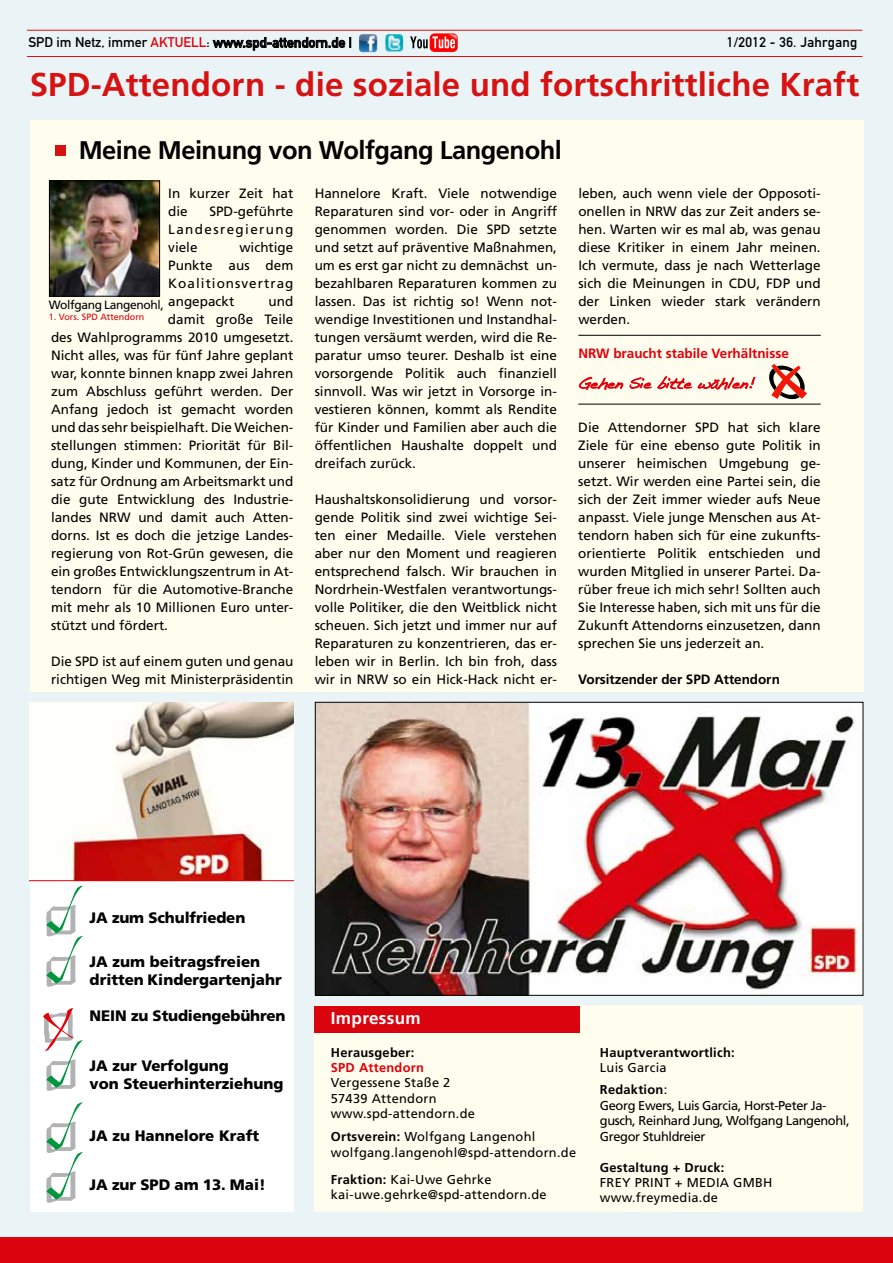
<style>
.page{position:relative;width:893px;height:1263px;background:#eaf4f6}
.page>*{position:absolute;margin:0;border:0;box-sizing:border-box;transform-origin:0 0}
.t1{font:700 33px "Frutiger";letter-spacing:.005em;color:#d71212}
.t2{font:700 25.5px "Frutiger";letter-spacing:-.02em;color:#000}
.t3{font:700 17.1px "Frutiger";letter-spacing:.02em;color:#fff}
.t4{font:900 15.15px/18px "Frutiger";color:#000}
.t5{font:15px "Handwriting Dakota";color:#e3000b}
.t6{font:13.8px "DIN Mittelschrift LT Alternate";color:#000}
.t7{font:13.8px "DIN Mittelschrift LT Alternate";letter-spacing:.02em;color:#000}
.t8{font:13.5px/18px "Frutiger";color:#000;text-align:justify}
.t9{font:700 13.5px "Frutiger";color:#e3000b}
.t10{font:700 13.5px "Frutiger";letter-spacing:-.005em;color:#000}
.t11{font:12.9px/15.5px "Frutiger";letter-spacing:.02em;color:#000}
.t12{font:12.9px/15.5px "Frutiger";letter-spacing:-.03em;color:#000}
.t13{font:700 12.9px "Frutiger";letter-spacing:.02em;color:#000}
.t14{font:700 12.9px "Frutiger";letter-spacing:.02em;color:#e3000b}
.t15{font:12.15px "Frutiger";letter-spacing:-.03em;color:#000}
.t16{font:9.15px "Frutiger";color:#e3000b}
.s1{color:#e3000b}
.s2{font-weight:700}
</style>
<div class="page">
<div style="left:315px;top:1006px;width:548px;height:206px;background:#fffded"></div>
<div style="left:315px;top:1006px;width:265px;height:26px;background:#da040e"></div>
<hr style="left:27px;top:30px;width:835px;height:1px;background:#d71212">
<svg style="left:213px;top:37px;width:138px;height:14px"></svg>
<hr style="left:27px;top:56px;width:835px;height:1px;background:#d71212">
<div style="left:0;top:1237px;width:893px;height:26px;background:#da040e"></div>
<div style="left:30px;top:120px;width:833px;height:571px;background:#fffded"></div>
<svg style="left:579px;top:376px;width:177px;height:14px"></svg>
<div style="left:56px;top:145px;width:10px;height:11px;background:#d71212"></div>
<img style="left:51px;top:183px;width:107px;height:111px">
<div style="left:49px;top:181px;width:111px;height:115px;border:1px solid #000"></div>
<hr style="left:578px;top:404px;width:243px;height:1px;background:#000">
<hr style="left:578px;top:335px;width:243px;height:1px;background:#000">
<div style="left:30px;top:702px;width:263px;height:510px;background:#fff"></div>
<svg style="left:30px;top:702px;width:263px;height:179px"></svg>
<svg style="left:46px;top:885px;width:37px;height:102px"></svg>
<svg style="left:46px;top:1102px;width:37px;height:101px"></svg>
<svg style="left:43px;top:1008px;width:40px;height:83px"></svg>
<img style="left:359px;top:34px;width:11px;height:18px">
<img style="left:385px;top:34px;width:13px;height:17px">
<div style="left:430px;top:33px;width:28px;height:19px;background:linear-gradient(to right,#f00,#f00);border-radius:5px"></div>
<svg style="left:410px;top:34px;width:47px;height:14px"></svg>
<svg style="left:769px;top:364px;width:38px;height:35px"></svg>
<img style="left:317px;top:704px;width:544px;height:289px">
<div style="left:315px;top:702px;width:548px;height:293px;border:1px solid #000"></div>
<p class="t6" style="left:28px;top:34px;width:325px">SPD im Netz, immer <span class="s1">AKTUELL</span>: www.spd-attendorn.de |</p>
<p class="t7" style="left:727px;top:34px;width:132px">1/2012 - 36. Jahrgang</p>
<h1 class="t1" style="left:30px;top:65px;width:831px">SPD-Attendorn - die soziale und fortschrittliche Kraft</h1>
<h2 class="t2" style="left:79px;top:135px;width:485px">Meine Meinung von Wolfgang Langenohl</h2>
<p class="t8" style="left:168px;top:184px;width:127px">In kurzer Zeit hat die</p>
<p class="t8" style="left:168px;top:202px;width:127px;text-indent:41px">SPD-geführte Landesregierung viele</p>
<p class="t8" style="left:168px;top:238px;width:127px;text-indent:71px">wichtige Punkte aus dem Koalitionsvertrag angepackt</p>
<p class="t8" style="left:269px;top:292px;width:26px">und</p>
<p class="t8" style="left:168px;top:310px;width:127px">damit große Teile</p>
<p class="t8" style="left:51px;top:328px;width:244px">des Wahlprogramms 2010 umgesetzt.</p>
<p class="t8" style="left:51px;top:346px;width:244px">Nicht alles, was für fünf Jahre geplant</p>
<p class="t8" style="left:51px;top:364px;width:244px">war, konnte binnen knapp zwei Jahren</p>
<p class="t8" style="left:51px;top:382px;width:244px">zum Abschluss geführt werden. Der</p>
<p class="t8" style="left:51px;top:400px;width:244px">Anfang jedoch ist gemacht worden</p>
<p class="t8" style="left:51px;top:418px;width:244px">und das sehr beispielhaft. Die Weichen-</p>
<p class="t8" style="left:51px;top:436px;width:244px">stellungen stimmen: Priorität für Bil-</p>
<p class="t8" style="left:51px;top:454px;width:244px">dung, Kinder und Kommunen, der Ein-</p>
<p class="t8" style="left:51px;top:472px;width:244px">satz für Ordnung am Arbeitsmarkt und</p>
<p class="t8" style="left:51px;top:490px;width:244px">die gute Entwicklung des Industrie-</p>
<p class="t8" style="left:51px;top:508px;width:244px">landes NRW und damit auch Atten-</p>
<p class="t8" style="left:51px;top:526px;width:244px">dorns. Ist es doch die jetzige Landes-</p>
<p class="t8" style="left:51px;top:544px;width:244px">regierung von Rot-Grün gewesen, die</p>
<p class="t8" style="left:51px;top:562px;width:244px">ein großes Entwicklungszentrum in At-</p>
<p class="t8" style="left:51px;top:580px;width:244px">tendorn für die Automotive-Branche</p>
<p class="t8" style="left:51px;top:598px;width:244px">mit mehr als 10 Millionen Euro unter-</p>
<p class="t8" style="left:51px;top:616px;width:119px">stützt und fördert.</p>
<p class="t8" style="left:51px;top:652px;width:244px">Die SPD ist auf einem guten und genau richtigen Weg mit Ministerpräsidentin</p>
<p class="t15" style="left:49px;top:298px;width:116px">Wolfgang Langenohl,</p>
<p class="t16" style="left:49px;top:311px;width:97px">1. Vors. SPD Attendorn</p>
<p class="t8" style="left:315px;top:184px;width:244px">Hannelore Kraft. Viele notwendige Reparaturen sind vor- oder in Angriff genommen worden. Die SPD setzte und setzt auf präventive Maßnahmen, um es erst gar nicht zu demnächst un&shy;bezahlbaren Reparaturen kommen zu lassen. Das ist richtig so! Wenn not&shy;wendige Investitionen und Instandhal&shy;tungen versäumt werden, wird die Re&shy;paratur umso teurer. Deshalb ist eine vorsorgende Politik auch finanziell sinnvoll. Was wir jetzt in Vorsorge in&shy;vestieren können, kommt als Rendite für Kinder und Familien aber auch die öffentlichen Haushalte doppelt und dreifach zurück.</p>
<p class="t8" style="left:315px;top:490px;width:244px">Haushaltskonsolidierung und vorsor&shy;gende Politik sind zwei wichtige Sei&shy;ten einer Medaille. Viele verstehen aber nur den Moment und reagieren entsprechend falsch. Wir brauchen in Nordrhein-Westfalen verantwortungs&shy;volle Politiker, die den Weitblick nicht scheuen. Sich jetzt und immer nur auf Reparaturen zu konzentrieren, das er&shy;leben wir in Berlin. Ich bin froh, dass wir in NRW so ein Hick-Hack nicht er-</p>
<p class="t8" style="left:578px;top:184px;width:244px">leben, auch wenn viele der Opposoti&shy;onellen in NRW das zur Zeit anders se&shy;hen. Warten wir es mal ab, was genau diese Kritiker in einem Jahr meinen.<br>Ich vermute, dass je nach Wetterlage sich die Meinungen in CDU, FDP und der Linken wieder stark verändern werden.</p>
<p class="t9" style="left:578px;top:345px;width:212px">NRW braucht stabile Verhältnisse</p>
<p class="t5" style="left:578px;top:374px;width:178px">Gehen Sie bitte wählen!</p>
<p class="t8" style="left:578px;top:418px;width:244px">Die Attendorner SPD hat sich klare Ziele für eine ebenso gute Politik in unserer heimischen Umgebung ge&shy;setzt. Wir werden eine Partei sein, die sich der Zeit immer wieder aufs Neue anpasst. Viele junge Menschen aus At&shy;tendorn haben sich für eine zukunfts&shy;orientierte Politik entschieden und wurden Mitglied in unserer Partei. Da&shy;rüber freue ich mich sehr! Sollten auch Sie Interesse haben, sich mit uns für die Zukunft Attendorns einzusetzen, dann sprechen Sie uns jederzeit an.</p>
<p class="t10" style="left:578px;top:671px;width:203px">Vorsitzender der SPD Attendorn</p>
<p class="t4" style="left:90px;top:909px;width:157px">JA zum Schulfrieden</p>
<p class="t4" style="left:90px;top:952px;width:194px">JA zum beitragsfreien dritten Kindergartenjahr</p>
<p class="t4" style="left:90px;top:1006px;width:197px">NEIN zu Studiengebühren</p>
<p class="t4" style="left:90px;top:1057px;width:195px">JA zur Verfolgung<br>von Steuerhinterziehung</p>
<p class="t4" style="left:90px;top:1127px;width:171px">JA zu Hannelore Kraft</p>
<p class="t4" style="left:90px;top:1175px;width:178px">JA zur SPD am 13. Mai!</p>
<p class="t3" style="left:331px;top:1008px;width:91px">Impressum</p>
<p class="t13" style="left:331px;top:1044px;width:85px">Herausgeber:</p>
<p class="t14" style="left:331px;top:1060px;width:95px">SPD Attendorn</p>
<p class="t11" style="left:331px;top:1075px;width:146px">Vergessene Staße 2<br>57439 Attendorn www.spd-attendorn.de</p>
<p class="t11" style="left:331px;top:1129px;width:247px"><span class="s2">Ortsverein:</span> Wolfgang Langenohl wolfgang.langenohl@spd-attendorn.de</p>
<p class="t11" style="left:331px;top:1171px;width:217px"><span class="s2">Fraktion:</span> Kai-Uwe Gehrke kai-uwe.gehrke@spd-attendorn.de</p>
<p class="t13" style="left:600px;top:1044px;width:136px">Hauptverantwortlich:</p>
<p class="t11" style="left:600px;top:1056px;width:69px;line-height:22.5px">Luis Garcia<br><span class="s2">Redaktion</span>:</p>
<p class="t12" style="left:600px;top:1097px;width:251px">Georg Ewers, Luis Garcia, Horst-Peter Ja&shy;gusch, Reinhard Jung, Wolfgang Langenohl,<br>Gregor Stuhldreier</p>
<p class="t13" style="left:600px;top:1159px;width:126px">Gestaltung + Druck:</p>
<p class="t11" style="left:600px;top:1174px;width:174px">FREY PRINT + MEDIA GMBH www.freymedia.de</p>
</div>
